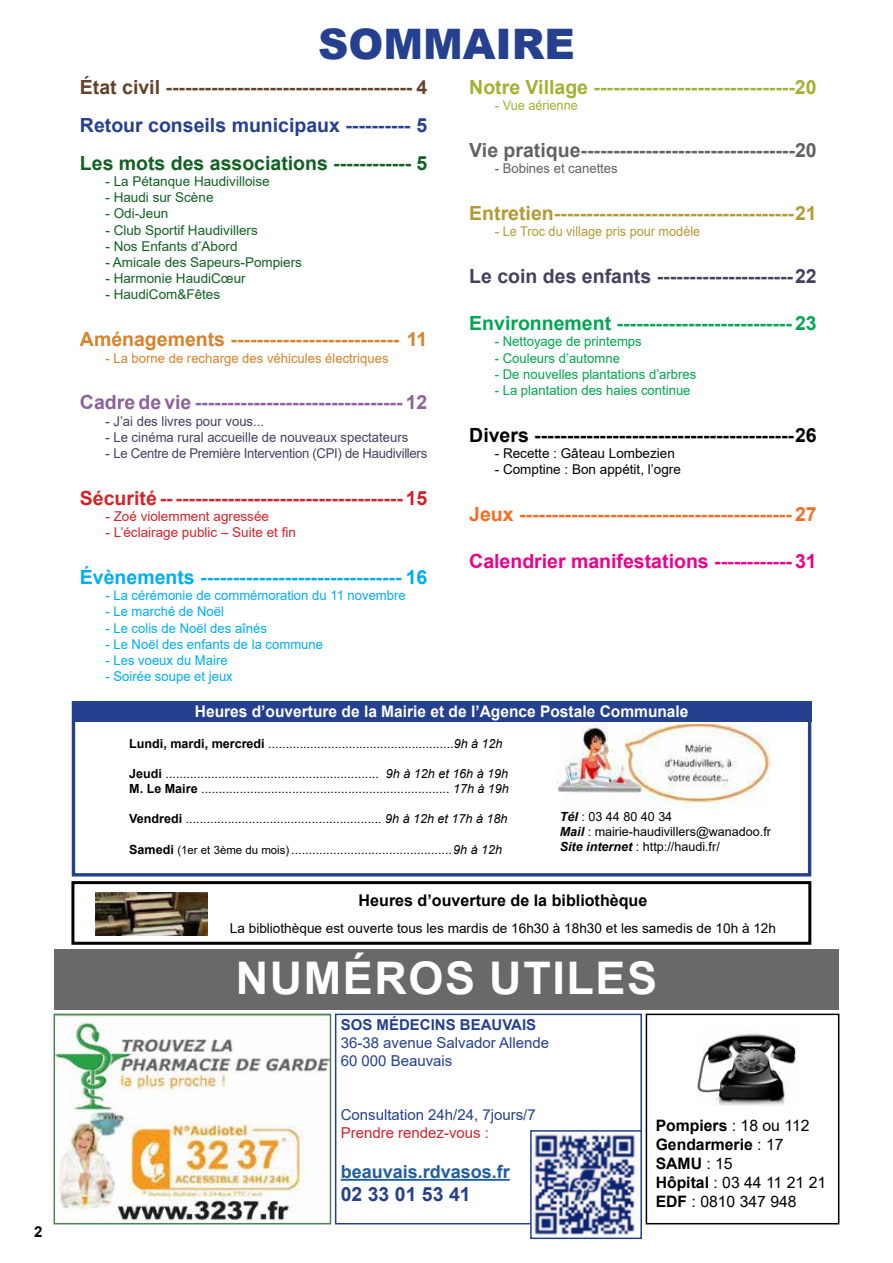
<style>
.page{position:relative;width:893px;height:1263px;background:#fff}
.page>*{position:absolute;margin:0;border:0;box-sizing:border-box;transform-origin:0 0}
.t1{font:700 45px "Arial";letter-spacing:.035em;color:#fff}
.t2{font:900 42px "Arial";color:#25408f}
.t3{font:700 19.5px "Arial";color:#64422a}
.t4{font:700 19.5px "Arial";color:#b49a35}
.t5{font:700 19.5px "Arial";color:#000}
.t6{font:700 19.5px "Arial";color:#f36c21}
.t7{font:700 19.5px "Arial";color:#d2232a}
.t8{font:700 19.5px "Arial";color:#616264}
.t9{font:700 19.5px "Arial";color:#25408f}
.t10{font:700 19.5px "Arial";color:#a3b030}
.t11{font:700 19.5px "Arial";color:#8d639d}
.t12{font:700 19.5px "Arial";color:#00aeef}
.t13{font:700 19.5px "Arial";color:#00a651}
.t14{font:700 19.5px "Arial";color:#d7832a}
.t15{font:700 19.5px "Arial";color:#463f60}
.t16{font:700 19.5px "Arial";color:#ec008c}
.t17{font:700 19.5px "Arial";color:#116123}
.t18{font:700 18px "Arial";color:#215e9e}
.t19{font:700 16.05px "Arial";color:#fff}
.t20{font:700 16.05px "Arial";color:#000}
.t21{font:15.75px/18.9px "Arial";color:#000}
.t22{font:15px/18px "Arial";color:#25408f}
.t23{font:700 15px "Arial";color:#25408f}
.t24{font:15px "Arial";color:#d2232a}
.t25{font:700 15px "Arial";color:#000}
.t26{font:13.65px "Arial";color:#000}
.t27{font:13.5px "Arial";color:#116123}
.t28{font:13.5px "Arial";color:#00aeef}
.t29{font:13.5px "Arial";color:#00a651}
.t30{font:13.5px "Arial";color:#463f60}
.t31{font:13.5px "Arial";color:#d2232a}
.t32{font:13.5px "Arial";color:#000}
.t33{font:13.5px "Arial";letter-spacing:-.02em;color:#463f60}
.t34{font:13.5px "Arial";color:#d7832a}
.t35{font:13.5px "Arial";color:#b49a35}
.t36{font:13.5px "Arial";color:#616264}
.t37{font:13.5px "Arial";color:#a3b030}
.t38{font:12.6px/15.1px "Arial";color:#000}
.s1{font-weight:700}
.s2{font-style:italic}
.s3{font-size:11.4px}
.s4{font-weight:700;font-style:italic}
</style>
<div class="page">
<hr style="left:341px;top:1179px;width:169px;height:2px;background:#215e9e">
<div style="left:335px;top:1013px;width:307px;height:211px;border:2px solid #25408f"></div>
<div style="left:54px;top:949px;width:785px;height:61px;background:#696969"></div>
<div style="left:71px;top:881px;width:740px;height:64px;border:3px solid #000"></div>
<img style="left:96px;top:893px;width:112px;height:43px">
<div style="left:72px;top:701px;width:739px;height:175px;border:3px solid #25408f"></div>
<img style="left:556px;top:724px;width:214px;height:85px">
<div style="left:72px;top:701px;width:740px;height:21px;background:#25408f"></div>
<div style="left:646px;top:1013px;width:193px;height:211px;border:2px solid #000"></div>
<img style="left:697px;top:1033px;width:101px;height:72px">
<img style="left:533px;top:1133px;width:106px;height:102px">
<div style="left:530px;top:1130px;width:112px;height:109px;border:2px solid #25408f"></div>
<img style="left:57px;top:1016px;width:271px;height:205px">
<div style="left:54px;top:1013px;width:277px;height:211px;border:2px solid #4f8452"></div>
<p class="t25" style="left:34px;top:1221px;width:10px">2</p>
<h2 class="t2" style="left:318px;top:13px;width:258px">SOMMAIRE</h2>
<h3 class="t3" style="left:80px;top:74px;width:349px">État civil -------------------------------------- 4</h3>
<h3 class="t9" style="left:80px;top:111px;width:349px">Retour conseils municipaux ---------- 5</h3>
<h3 class="t17" style="left:80px;top:149px;width:349px">Les mots des associations ------------ 5</h3>
<p class="t27" style="left:105px;top:172px;width:166px">- La Pétanque Haudivilloise</p>
<p class="t27" style="left:105px;top:188px;width:110px">- Haudi sur Scène</p>
<p class="t27" style="left:105px;top:204px;width:65px">- Odi-Jeun</p>
<p class="t27" style="left:105px;top:221px;width:154px">- Club Sportif Haudivillers</p>
<p class="t27" style="left:105px;top:237px;width:134px">- Nos Enfants d’Abord</p>
<p class="t27" style="left:105px;top:253px;width:198px">- Amicale des Sapeurs-Pompiers</p>
<p class="t27" style="left:105px;top:269px;width:142px">- Harmonie HaudiCœur</p>
<p class="t27" style="left:105px;top:285px;width:116px">- HaudiCom&amp;Fêtes</p>
<h3 class="t14" style="left:80px;top:326px;width:349px">Aménagements -------------------------- 11</h3>
<p class="t34" style="left:105px;top:348px;width:285px">- La borne de recharge des véhicules électriques</p>
<h3 class="t11" style="left:80px;top:389px;width:349px">Cadre de vie -------------------------------- 12</h3>
<p class="t30" style="left:105px;top:411px;width:160px">- J’ai des livres pour vous...</p>
<p class="t30" style="left:105px;top:428px;width:304px">- Le cinéma rural accueille de nouveaux spectateurs</p>
<p class="t33" style="left:105px;top:444px;width:323px">- Le Centre de Première Intervention (CPI) de Haudivillers</p>
<h3 class="t7" style="left:80px;top:484px;width:349px">Sécurité -- ----------------------------------- 15</h3>
<p class="t31" style="left:105px;top:507px;width:165px">- Zoé violemment agressée</p>
<p class="t31" style="left:105px;top:523px;width:192px">- L’éclairage public – Suite et fin</p>
<h3 class="t12" style="left:80px;top:563px;width:349px">Évènements ------------------------------- 16</h3>
<p class="t28" style="left:105px;top:586px;width:302px">- La cérémonie de commémoration du 11 novembre</p>
<p class="t28" style="left:105px;top:602px;width:120px">- Le marché de Noël</p>
<p class="t28" style="left:105px;top:618px;width:163px">- Le colis de Noël des aînés</p>
<p class="t28" style="left:105px;top:635px;width:219px">- Le Noël des enfants de la commune</p>
<p class="t28" style="left:105px;top:651px;width:124px">- Les voeux du Maire</p>
<p class="t28" style="left:105px;top:667px;width:129px">- Soirée soupe et jeux</p>
<h3 class="t10" style="left:469px;top:74px;width:349px">Notre Village -------------------------------20</h3>
<p class="t37" style="left:495px;top:96px;width:85px">- Vue aérienne</p>
<h3 class="t8" style="left:469px;top:137px;width:349px">Vie pratique---------------------------------20</h3>
<p class="t36" style="left:495px;top:159px;width:125px">- Bobines et canettes</p>
<h3 class="t4" style="left:469px;top:200px;width:349px">Entretien-------------------------------------21</h3>
<p class="t35" style="left:495px;top:222px;width:207px">- Le Troc du village pris pour modèle</p>
<h3 class="t15" style="left:469px;top:263px;width:349px">Le coin des enfants ---------------------22</h3>
<h3 class="t13" style="left:469px;top:309px;width:349px">Environnement --------------------------- 23</h3>
<p class="t29" style="left:495px;top:332px;width:149px">- Nettoyage de printemps</p>
<p class="t29" style="left:495px;top:348px;width:127px">- Couleurs d’automne</p>
<p class="t29" style="left:495px;top:365px;width:203px">- De nouvelles plantations d’arbres</p>
<p class="t29" style="left:495px;top:381px;width:197px">- La plantation des haies continue</p>
<h3 class="t5" style="left:469px;top:421px;width:349px">Divers ----------------------------------------26</h3>
<p class="t32" style="left:495px;top:444px;width:182px">- Recette : Gâteau Lombezien</p>
<p class="t32" style="left:495px;top:460px;width:188px">- Comptine : Bon appétit, l’ogre</p>
<h3 class="t6" style="left:469px;top:500px;width:349px">Jeux ------------------------------------------ 27</h3>
<h3 class="t16" style="left:469px;top:547px;width:349px">Calendrier manifestations ------------ 31</h3>
<p class="t19" style="left:195px;top:700px;width:495px">Heures d’ouverture de la Mairie et de l’Agence Postale Communale</p>
<p class="t38" style="left:129px;top:736px;width:375px"><span class="s1">Lundi, mardi, mercredi</span> .....................................................<span class="s2">9h à 12h</span></p>
<p class="t38" style="left:129px;top:766px;width:381px"><span class="s1">Jeudi</span> ............................................................. <span class="s2">9h à 12h et 16h à 19h<br></span><span class="s1">M. Le Maire</span> ....................................................................... <span class="s2">17h à 19h</span></p>
<p class="t38" style="left:129px;top:811px;width:380px"><span class="s1">Vendredi</span> ........................................................ <span class="s2">9h à 12h et 17h à 18h</span></p>
<p class="t38" style="left:129px;top:841px;width:374px"><span class="s1">Samedi</span> <span class="s3">(1er et 3ème du mois)</span> ..............................................<span class="s2">9h à 12h</span></p>
<p class="t38" style="left:560px;top:809px;width:213px"><span class="s4">Tél</span> : 03 44 80 40 34<br><span class="s4">Mail</span> : mairie-haudivillers@wanadoo.fr<br><span class="s4">Site internet</span> : http://haudi.fr/</p>
<p class="t20" style="left:359px;top:889px;width:290px">Heures d’ouverture de la bibliothèque</p>
<p class="t26" style="left:230px;top:918px;width:548px">La bibliothèque est ouverte tous les mardis de 16h30 à 18h30 et les samedis de 10h à 12h</p>
<h1 class="t1" style="left:236px;top:946px;width:423px">NUMÉROS UTILES</h1>
<p class="t23" style="left:341px;top:1014px;width:197px">SOS MÉDECINS BEAUVAIS</p>
<p class="t22" style="left:341px;top:1034px;width:210px">36-38 avenue Salvador Allende<br>60 000 Beauvais</p>
<p class="t22" style="left:341px;top:1106px;width:197px">Consultation 24h/24, 7jours/7</p>
<p class="t24" style="left:341px;top:1123px;width:150px">Prendre rendez-vous :</p>
<h3 class="t18" style="left:341px;top:1159px;width:171px">beauvais.rdvasos.fr</h3>
<h3 class="t9" style="left:341px;top:1181px;width:132px">02 33 01 53 41</h3>
<p class="t21" style="left:656px;top:1116px;width:172px"><span class="s1">Pompiers</span> : 18 ou 112<br><span class="s1">Gendarmerie</span> : 17<br><span class="s1">SAMU</span> : 15<br><span class="s1">Hôpital</span> : 03 44 11 21 21<br><span class="s1">EDF</span> : 0810 347 948</p>
</div>
